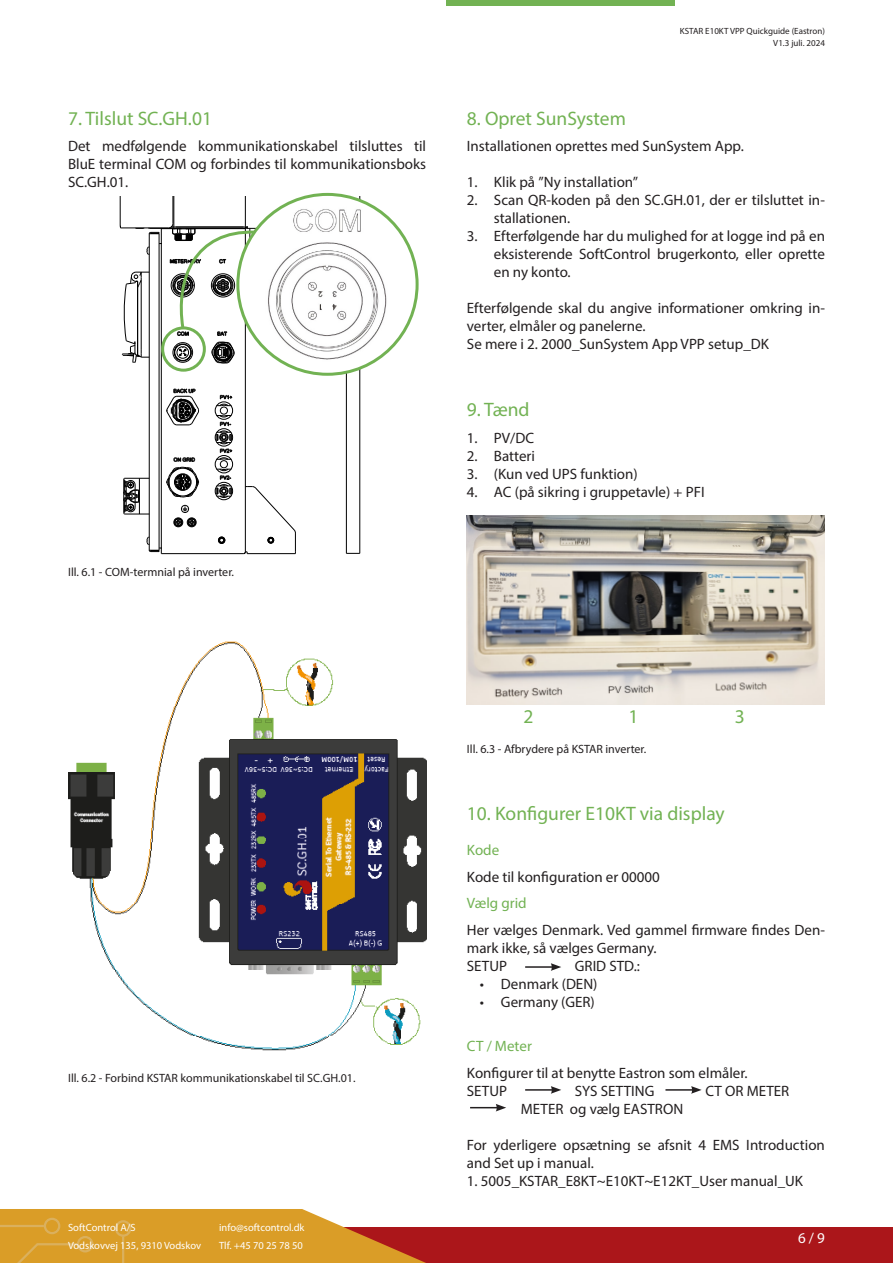
<style>
.page{position:relative;width:893px;height:1263px;background:#fff}
.page>*{position:absolute;margin:0;border:0;box-sizing:border-box;transform-origin:0 0}
.SoftControl_-_Underoverskrift{font:19.5px "Myriad Pro";color:#72b253}
.SoftControl_-_Brødtekst{font:15px/18px "Myriad Pro";color:#231f20}
.SoftControl_-_3__underoverskrift{font:15px "Myriad Pro";color:#72b253}
.t1{font:15px "Myriad Pro";color:#fff}
.SoftControl_-_Illustrationstekst{font:12px "Myriad Pro";color:#231f20}
.t2{font:10.5px/18px "Myriad Pro";color:#fff}
.t3{font:9px/12px "Myriad Pro";color:#231f20;text-align:right}
</style>
<div class="page">
<div style="left:0;top:1227px;width:893px;height:36px;background:#ab161a"></div>
<svg style="left:0;top:1209px;width:426px;height:54px"></svg>
<div style="left:44px;top:1218px;width:16px;height:16px;border:2px solid #dcdddf;border-radius:50%"></div>
<div style="left:77px;top:1236px;width:16px;height:16px;border:2px solid #dcdddf;border-radius:50%"></div>
<div style="left:115px;top:1220px;width:16px;height:17px;border:2px solid #dcdddf;border-radius:50%"></div>
<div style="left:446px;top:0;width:229px;height:6px;background:#72b253"></div>
<hr style="left:161px;top:553px;width:83px;height:1px;background:#000">
<svg style="left:346px;top:553px;width:14px;height:1px"></svg>
<hr style="left:149px;top:234px;width:1px;height:316px;background:#000">
<hr style="left:159px;top:234px;width:1px;height:316px;background:#000">
<hr style="left:161px;top:229px;width:1px;height:325px;background:#000">
<svg style="left:183px;top:507px;width:4px;height:4px"></svg>
<hr style="left:245px;top:228px;width:1px;height:324px;background:#000">
<hr style="left:346px;top:196px;width:1px;height:357px;background:#000">
<hr style="left:359px;top:196px;width:1px;height:357px;background:#000">
<div style="left:181px;top:505px;width:8px;height:8px;border:1px solid #000;border-radius:50%"></div>
<div style="left:218px;top:537px;width:7px;height:7px;border:1px solid #000;border-radius:50%"></div>
<svg style="left:218px;top:536px;width:7px;height:7px"></svg>
<div style="left:215px;top:482px;width:18px;height:18px;border:1px solid #000;border-radius:50%"></div>
<div style="left:215px;top:455px;width:18px;height:18px;border:1px solid #000;border-radius:50%"></div>
<div style="left:220px;top:460px;width:8px;height:8px;border:1px solid #000;border-radius:50%"></div>
<div style="left:215px;top:428px;width:18px;height:19px;border:1px solid #000;border-radius:50%"></div>
<div style="left:215px;top:401px;width:18px;height:19px;border:1px solid #000;border-radius:50%"></div>
<div style="left:220px;top:406px;width:8px;height:9px;border:1px solid #000;border-radius:50%"></div>
<svg style="left:217px;top:394px;width:16px;height:13px"></svg>
<svg style="left:173px;top:517px;width:24px;height:11px"></svg>
<svg style="left:216px;top:414px;width:17px;height:47px"></svg>
<svg style="left:216px;top:468px;width:16px;height:30px"></svg>
<svg style="left:166px;top:388px;width:34px;height:38px"></svg>
<svg style="left:123px;top:475px;width:26px;height:43px"></svg>
<svg style="left:242px;top:486px;width:54px;height:69px"></svg>
<svg style="left:146px;top:536px;width:16px;height:17px"></svg>
<svg style="left:166px;top:457px;width:34px;height:41px"></svg>
<div style="left:161px;top:326px;width:45px;height:46px;border:3px solid #72b253;border-radius:50%"></div>
<svg style="left:238px;top:194px;width:179px;height:180px"></svg>
<svg style="left:119px;top:196px;width:191px;height:168px"></svg>
<img style="left:68px;top:641px;width:358px;height:410px">
<img style="left:467px;top:515px;width:358px;height:190px">
<hr style="left:525px;top:966px;width:28px;height:2px;background:#231f20">
<svg style="left:551px;top:963px;width:10px;height:8px"></svg>
<hr style="left:525px;top:1089px;width:28px;height:2px;background:#231f20">
<svg style="left:551px;top:1086px;width:10px;height:8px"></svg>
<svg style="left:470px;top:1104px;width:36px;height:7px"></svg>
<hr style="left:665px;top:1089px;width:28px;height:2px;background:#231f20">
<svg style="left:691px;top:1086px;width:11px;height:8px"></svg>
<img style="left:258px;top:204px;width:139px;height:165px">
<p class="SoftControl_-_Underoverskrift" style="left:68px;top:106px;width:145px">7. Tilslut SC.GH.01</p>
<p class="SoftControl_-_Brødtekst" style="left:68px;top:137px;width:360px;text-align:justify">Det medfølgende kommunikationskabel tilsluttes til BluE terminal COM og forbindes til kommunikationsboks SC.GH.01.</p>
<p class="SoftControl_-_Illustrationstekst" style="left:68px;top:564px;width:168px">Ill. 6.1 - COM-termnial på inverter.</p>
<p class="t3" style="left:680px;top:25px;width:147px">KSTAR E10KT VPP Quickguide (Eastron)<br>V1.3 juli. 2024</p>
<p class="SoftControl_-_Underoverskrift" style="left:467px;top:106px;width:161px">8. Opret SunSystem</p>
<p class="SoftControl_-_Brødtekst" style="left:467px;top:137px;width:278px">Installationen oprettes med SunSystem App.</p>
<p class="SoftControl_-_Brødtekst" style="left:467px;top:173px;width:173px">1. Klik på ”Ny installation”</p>
<p class="SoftControl_-_Brødtekst" style="left:494px;top:191px;width:333px;text-indent:-27px">2. Scan QR-koden på den SC.GH.01, der er tilsluttet in&shy;stallationen.</p>
<p class="SoftControl_-_Brødtekst" style="left:494px;top:227px;width:333px;text-align:justify;text-indent:-27px">3. Efterfølgende har du mulighed for at logge ind på en eksisterende SoftControl brugerkonto, eller oprette en ny konto.</p>
<p class="SoftControl_-_Brødtekst" style="left:467px;top:299px;width:360px">Efterfølgende skal du angive informationer omkring in&shy;verter, elmåler og panelerne.</p>
<p class="SoftControl_-_Brødtekst" style="left:467px;top:335px;width:304px">Se mere i 2. 2000_SunSystem App VPP setup_DK</p>
<p class="SoftControl_-_Underoverskrift" style="left:467px;top:397px;width:64px">9. Tænd</p>
<p class="SoftControl_-_Brødtekst" style="left:467px;top:428px;width:69px">1. PV/DC</p>
<p class="SoftControl_-_Brødtekst" style="left:467px;top:446px;width:70px">2. Batteri</p>
<p class="SoftControl_-_Brødtekst" style="left:467px;top:464px;width:172px">3. (Kun ved UPS funktion)</p>
<p class="SoftControl_-_Brødtekst" style="left:467px;top:482px;width:239px">4. AC (på sikring i gruppetavle) + PFI</p>
<p class="SoftControl_-_Illustrationstekst" style="left:68px;top:1071px;width:289px">Ill. 6.2 - Forbind KSTAR kommunikationskabel til SC.GH.01.</p>
<p class="t2" style="left:68px;top:1219px;width:135px">SoftControl A/S<br>Vodskovvej 135, 9310 Vodskov</p>
<p class="t2" style="left:219px;top:1219px;width:87px">info@softcontrol.dk<br>Tlf. +45 70 25 78 50</p>
<p class="SoftControl_-_Underoverskrift" style="left:523px;top:705px;width:12px">2</p>
<p class="SoftControl_-_Underoverskrift" style="left:628px;top:705px;width:12px">1</p>
<p class="SoftControl_-_Underoverskrift" style="left:735px;top:705px;width:12px">3</p>
<p class="SoftControl_-_Illustrationstekst" style="left:467px;top:742px;width:181px">Ill. 6.3 - Afbrydere på KSTAR inverter.</p>
<p class="SoftControl_-_Underoverskrift" style="left:467px;top:801px;width:259px">10. Konfigurer E10KT via display</p>
<p class="SoftControl_-_3__underoverskrift" style="left:467px;top:841px;width:34px">Kode</p>
<p class="SoftControl_-_Brødtekst" style="left:467px;top:867px;width:195px">Kode til konfiguration er 00000</p>
<p class="SoftControl_-_3__underoverskrift" style="left:467px;top:894px;width:61px">Vælg grid</p>
<p class="SoftControl_-_Brødtekst" style="left:467px;top:920px;width:360px">Her vælges Denmark. Ved gammel firmware findes Den&shy;mark ikke, så vælges Germany.</p>
<p class="SoftControl_-_Brødtekst" style="left:467px;top:956px;width:42px">SETUP</p>
<p class="SoftControl_-_Brødtekst" style="left:575px;top:956px;width:67px">GRID STD.:</p>
<p class="SoftControl_-_Brødtekst" style="left:480px;top:974px;width:119px">• Denmark (DEN)</p>
<p class="SoftControl_-_Brødtekst" style="left:480px;top:992px;width:117px">• Germany (GER)</p>
<p class="SoftControl_-_3__underoverskrift" style="left:467px;top:1037px;width:67px">CT / Meter</p>
<p class="SoftControl_-_Brødtekst" style="left:467px;top:1063px;width:282px">Konfigurer til at benytte Eastron som elmåler.</p>
<p class="SoftControl_-_Brødtekst" style="left:467px;top:1081px;width:42px">SETUP</p>
<p class="SoftControl_-_Brødtekst" style="left:575px;top:1081px;width:81px">SYS SETTING</p>
<p class="SoftControl_-_Brødtekst" style="left:705px;top:1081px;width:85px">CT OR METER</p>
<p class="SoftControl_-_Brødtekst" style="left:521px;top:1099px;width:164px">METER og vælg EASTRON</p>
<p class="SoftControl_-_Brødtekst" style="left:467px;top:1135px;width:360px">For yderligere opsætning se afsnit 4 EMS Introduction and Set up i manual.</p>
<p class="SoftControl_-_Brødtekst" style="left:467px;top:1171px;width:338px">1. 5005_KSTAR_E8KT~E10KT~E12KT_User manual_UK</p>
<p class="t1" style="left:798px;top:1228px;width:28px">6 / 9</p>
</div>
